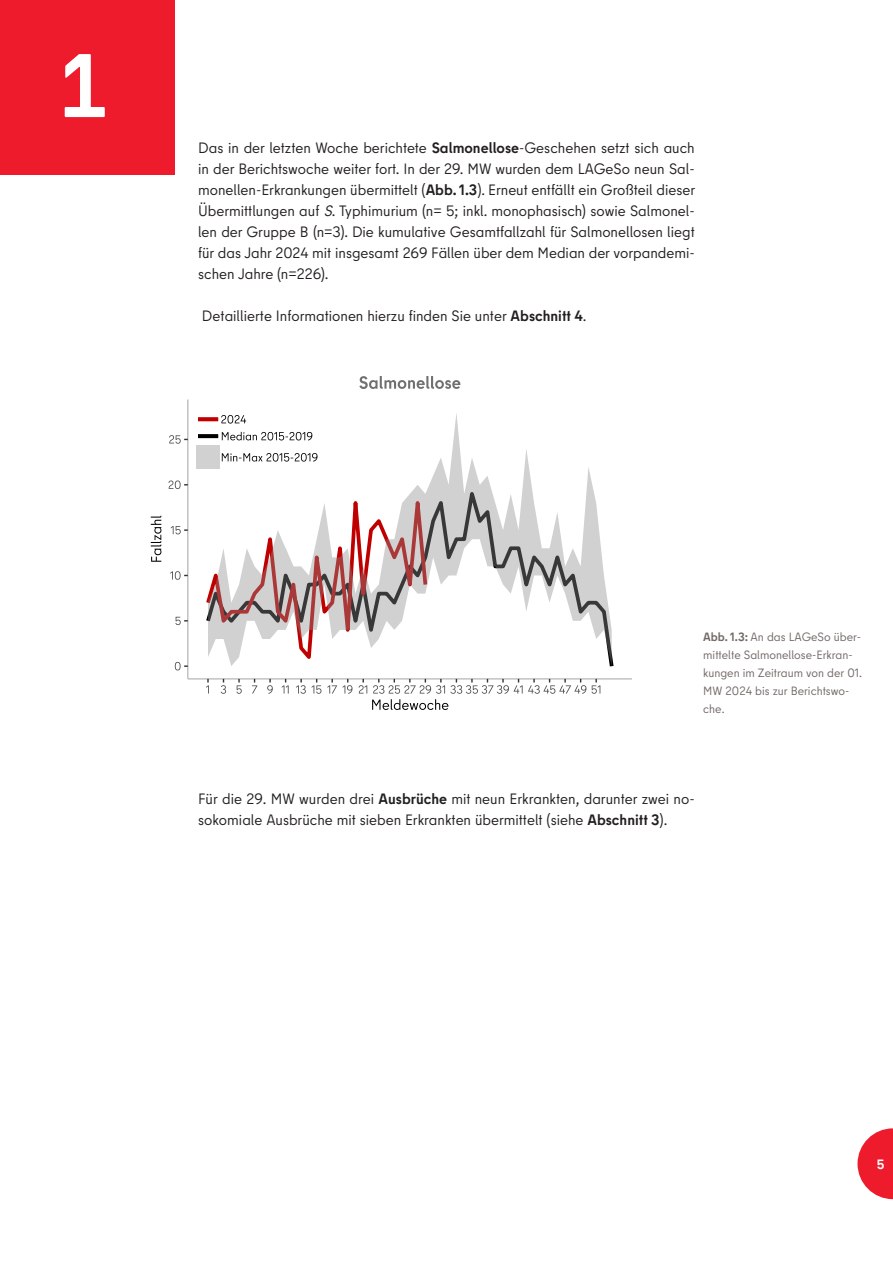
<style>
.page{position:relative;width:893px;height:1263px;background:#fff}
.page>*{position:absolute;margin:0;border:0;box-sizing:border-box;transform-origin:0 0}
.t1{font:700 90px "Berlin Type";color:#fff}
.t2{font:15px/21px "Berlin Type";color:#231f20;text-align:justify}
.t3{font:700 13.5px "Berlin Type";color:#fff}
.t4{font:12px/18px "Berlin Type";color:#716865}
.s1{font-weight:700}
.s2{font-style:italic}
</style>
<div class="page">
<svg style="left:208px;top:413px;width:404px;height:253px"></svg>
<hr style="left:187px;top:399px;width:2px;height:280px;background:#bebebe">
<svg style="left:175px;top:662px;width:13px;height:8px"></svg>
<svg style="left:175px;top:617px;width:13px;height:8px"></svg>
<svg style="left:170px;top:571px;width:18px;height:9px"></svg>
<svg style="left:171px;top:526px;width:17px;height:8px"></svg>
<svg style="left:168px;top:480px;width:20px;height:9px"></svg>
<svg style="left:169px;top:435px;width:19px;height:9px"></svg>
<hr style="left:188px;top:678px;width:444px;height:2px;background:#bebebe">
<svg style="left:206px;top:679px;width:3px;height:15px"></svg>
<svg style="left:221px;top:679px;width:5px;height:15px"></svg>
<svg style="left:236px;top:679px;width:6px;height:15px"></svg>
<svg style="left:252px;top:679px;width:5px;height:15px"></svg>
<svg style="left:267px;top:679px;width:6px;height:15px"></svg>
<svg style="left:282px;top:679px;width:7px;height:15px"></svg>
<svg style="left:296px;top:679px;width:10px;height:15px"></svg>
<svg style="left:312px;top:679px;width:9px;height:15px"></svg>
<svg style="left:327px;top:679px;width:10px;height:15px"></svg>
<svg style="left:343px;top:679px;width:9px;height:15px"></svg>
<svg style="left:359px;top:679px;width:241px;height:31px"></svg>
<svg style="left:151px;top:516px;width:10px;height:46px"></svg>
<svg style="left:198px;top:417px;width:20px;height:4px"></svg>
<svg style="left:198px;top:434px;width:20px;height:4px"></svg>
<svg style="left:221px;top:415px;width:25px;height:9px"></svg>
<svg style="left:222px;top:432px;width:90px;height:8px"></svg>
<div style="left:197px;top:446px;width:23px;height:23px;background:#d1d1d1"></div>
<svg style="left:222px;top:453px;width:96px;height:9px"></svg>
<svg style="left:359px;top:376px;width:101px;height:13px"></svg>
<svg style="left:858px;top:1128px;width:35px;height:71px"></svg>
<div style="left:0;top:0;width:174px;height:174px;background:#ee1b2d"></div>
<h1 class="t1" style="left:58px;top:54px;width:52px">1</h1>
<p class="t2" style="left:198px;top:140px;width:499px">Das in der letzten Woche berichtete <span class="s1">Salmonellose</span>-Geschehen setzt sich auch in der Berichtswoche weiter fort. In der 29. MW wurden dem LAGeSo neun Sal&shy;monellen-Erkrankungen übermittelt (<span class="s1">Abb. 1.3</span>). Erneut entfällt ein Großteil dieser Übermittlungen auf <span class="s2">S</span>. Typhimurium (n= 5; inkl. monophasisch) sowie Salmonel&shy;len der Gruppe B (n=3). Die kumulative Gesamtfallzahl für Salmonellosen liegt für das Jahr 2024 mit insgesamt 269 Fällen über dem Median der vorpandemi&shy;schen Jahre (n=226).</p>
<p class="t2" style="left:202px;top:308px;width:386px">Detaillierte Informationen hierzu finden Sie unter <span class="s1">Abschnitt 4</span>.</p>
<p class="t4" style="left:703px;top:630px;width:160px"><span class="s1">Abb. 1.3:</span> An das LAGeSo über&shy;mittelte Salmonellose-Erkran&shy;kungen im Zeitraum von der 01.<br>MW 2024 bis zur Berichtswo&shy;che.</p>
<p class="t2" style="left:198px;top:790px;width:498px">Für die 29. MW wurden drei <span class="s1">Ausbrüche</span> mit neun Erkrankten, darunter zwei no&shy;sokomiale Ausbrüche mit sieben Erkrankten übermittelt (siehe <span class="s1">Abschnitt 3</span>).</p>
<p class="t3" style="left:877px;top:1159px;width:9px">5</p>
</div>
